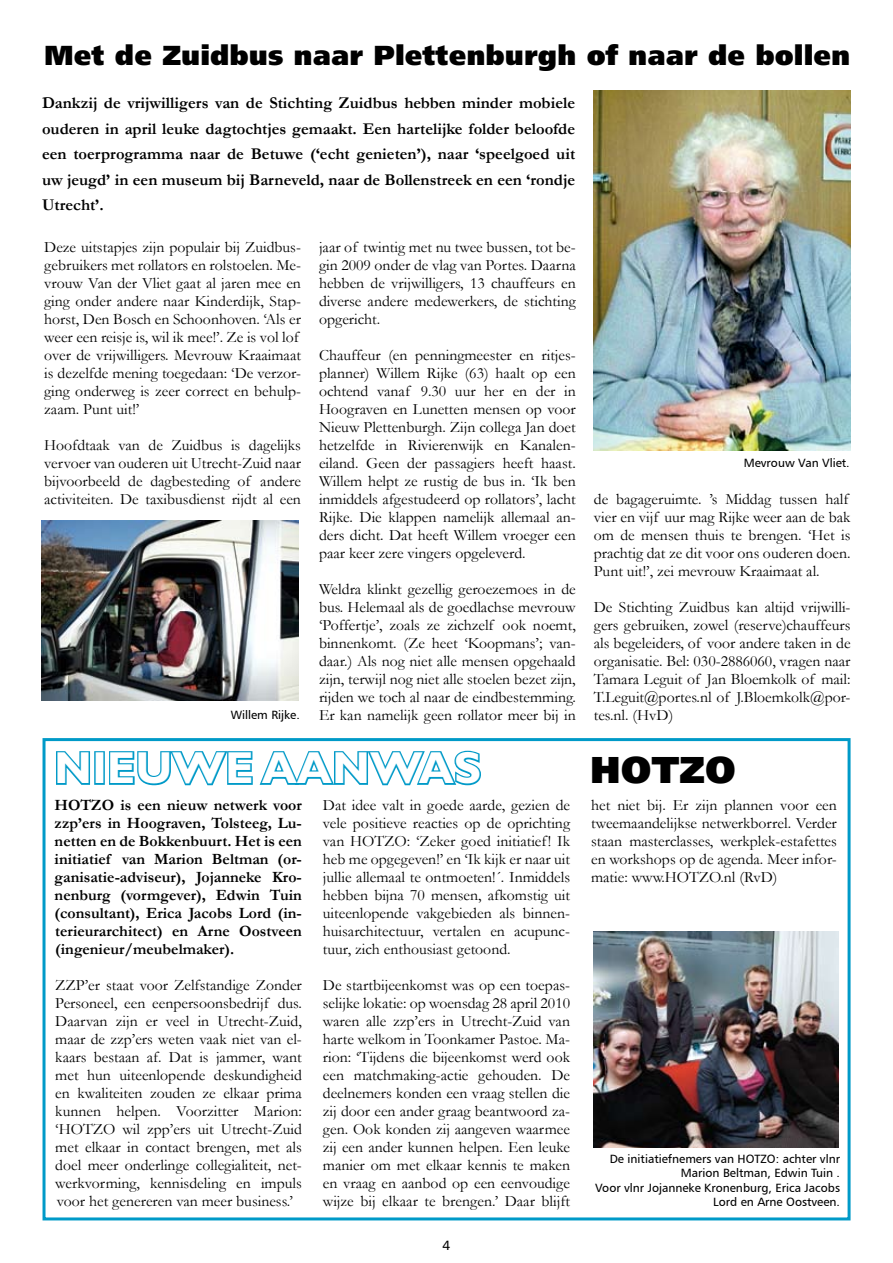
<style>
.page{position:relative;width:893px;height:1263px;background:#fff}
.page>*{position:absolute;margin:0;border:0;box-sizing:border-box;transform-origin:0 0}
.t1{font:700 45px "Gill Sans";color:#fff}
.t2{font:37.5px "Humanist 777 BT Extra Black B";color:#000}
.t3{font:27.6px "Humanist 777 BT Extra Black B";color:#000}
.t4{font:700 16.5px/25.5px "Garamond";color:#000;text-align:justify}
.t5{font:15.75px/18px "Garamond";color:#000;text-align:justify}
.t6{font:700 15.75px/18px "Garamond";color:#000;text-align:justify}
.t7{font:13.5px "Humanist 777 BT Roman B";color:#000}
.t8{font:12px/14.4px "Humanist 777 BT Roman B";color:#000;text-align:right}
</style>
<div class="page">
<svg style="left:56px;top:751px;width:35px;height:34px"></svg>
<div style="left:94px;top:751px;width:11px;height:34px;border:3px solid #009ac8"></div>
<svg style="left:109px;top:750px;width:372px;height:36px"></svg>
<div style="left:43px;top:738px;width:807px;height:482px;border:3px solid #009ac8"></div>
<img style="left:593px;top:932px;width:245px;height:216px">
<img style="left:42px;top:521px;width:257px;height:179px">
<img style="left:593px;top:90px;width:257px;height:360px">
<h3 class="t3" style="left:44px;top:37px;width:808px">Met de Zuidbus naar Plettenburgh of naar de bollen</h3>
<p class="t4" style="left:42px;top:90px;width:535px">Dankzij de vrijwilligers van de Stichting Zuidbus hebben minder mobiele ouderen in april leuke dagtochtjes gemaakt. Een hartelijke folder beloofde een toerprogramma naar de Betuwe (‘echt genieten’), naar ‘speelgoed uit uw jeugd’ in een museum bij Barneveld, naar de Bollenstreek en een ‘rondje Utrecht’.</p>
<p class="t5" style="left:44px;top:238px;width:258px;text-align:left">Deze uitstapjes zijn populair bij Zuidbus&shy;gebruikers met rollators en rolstoelen. Me&shy;vrouw Van der Vliet gaat al jaren mee en ging onder andere naar Kinderdijk, Stap&shy;horst, Den Bosch en Schoonhoven. ‘Als er weer een reisje is, wil ik mee!’. Ze is vol lof over de vrijwilligers. Mevrouw Kraaimaat is dezelfde mening toegedaan: ‘De verzor&shy;ging onderweg is zeer correct en behulp&shy;zaam. Punt uit!’</p>
<p class="t5" style="left:44px;top:436px;width:258px">Hoofdtaak van de Zuidbus is dagelijks vervoer van ouderen uit Utrecht-Zuid naar bijvoorbeeld de dagbesteding of andere activiteiten. De taxibusdienst rijdt al een</p>
<p class="t8" style="left:231px;top:707px;width:71px">Willem Rijke.</p>
<p class="t5" style="left:319px;top:238px;width:258px">jaar of twintig met nu twee bussen, tot be&shy;gin 2009 onder de vlag van Portes. Daarna hebben de vrijwilligers, 13 chauffeurs en diverse andere medewerkers, de stichting opgericht.</p>
<p class="t5" style="left:319px;top:346px;width:258px">Chauffeur (en penningmeester en ritjes&shy;planner) Willem Rijke (63) haalt op een ochtend vanaf 9.30 uur her en der in Hoograven en Lunetten mensen op voor Nieuw Plettenburgh. Zijn collega Jan doet hetzelfde in Rivierenwijk en Kanalen&shy;eiland. Geen der passagiers heeft haast.<br>Willem helpt ze rustig de bus in. ‘Ik ben inmiddels afgestudeerd op rollators’, lacht Rijke. Die klappen namelijk allemaal an&shy;ders dicht. Dat heeft Willem vroeger een paar keer zere vingers opgeleverd.</p>
<p class="t5" style="left:319px;top:580px;width:258px">Weldra klinkt gezellig geroezemoes in de bus. Helemaal als de goedlachse mevrouw ‘Poffertje’, zoals ze zichzelf ook noemt, binnenkomt. (Ze heet ‘Koopmans’; van&shy;daar.) Als nog niet alle mensen opgehaald zijn, terwijl nog niet alle stoelen bezet zijn, rijden we toch al naar de eindbestemming.<br>Er kan namelijk geen rollator meer bij in</p>
<p class="t8" style="left:744px;top:455px;width:107px">Mevrouw Van Vliet.</p>
<p class="t5" style="left:594px;top:490px;width:258px;text-align:left">de bagageruimte. ’s Middag tussen half vier en vijf uur mag Rijke weer aan de bak om de mensen thuis te brengen. ‘Het is prachtig dat ze dit voor ons ouderen doen.<br>Punt uit!’, zei mevrouw Kraaimaat al.</p>
<p class="t5" style="left:594px;top:598px;width:258px">De Stichting Zuidbus kan altijd vrijwilli&shy;gers gebruiken, zowel (reserve)chauffeurs als begeleiders, of voor andere taken in de organisatie. Bel: 030-2886060, vragen naar Tamara Leguit of Jan Bloemkolk of mail:<br>T.Leguit@portes.nl of J.Bloemkolk@por&shy;tes.nl. (HvD)</p>
<h1 class="t1" style="left:54px;top:741px;width:429px">NIEUWE AANWAS</h1>
<h2 class="t2" style="left:590px;top:746px;width:147px">HOTZO</h2>
<p class="t6" style="left:55px;top:796px;width:249px">HOTZO is een nieuw netwerk voor zzp’ers in Hoograven, Tolsteeg, Lu&shy;netten en de Bokkenbuurt. Het is een initiatief van Marion Beltman (or&shy;ganisatie-adviseur), Jojanneke Kro&shy;nenburg (vormgever), Edwin Tuin (consultant), Erica Jacobs Lord (in&shy;terieurarchitect) en Arne Oostveen (ingenieur/meubelmaker).</p>
<p class="t5" style="left:55px;top:976px;width:248px">ZZP’er staat voor Zelfstandige Zonder Personeel, een eenpersoonsbedrijf dus.<br>Daarvan zijn er veel in Utrecht-Zuid, maar de zzp’ers weten vaak niet van el&shy;kaars bestaan af. Dat is jammer, want met hun uiteenlopende deskundigheid en kwaliteiten zouden ze elkaar prima kunnen helpen. Voorzitter Marion: ‘HOTZO wil zpp’ers uit Utrecht-Zuid met elkaar in contact brengen, met als doel meer onderlinge collegialiteit, net&shy;werkvorming, kennisdeling en impuls voor het genereren van meer business.’</p>
<p class="t5" style="left:591px;top:796px;width:247px">het niet bij. Er zijn plannen voor een tweemaandelijkse netwerkborrel. Verder staan masterclasses, werkplek-estafettes en workshops op de agenda. Meer infor&shy;matie: www.HOTZO.nl (RvD)</p>
<p class="t5" style="left:323px;top:796px;width:249px">Dat idee valt in goede aarde, gezien de vele positieve reacties op de oprichting van HOTZO: ‘Zeker goed initiatief! Ik heb me opgegeven!’ en ‘Ik kijk er naar uit jullie allemaal te ontmoeten!´. Inmiddels hebben bijna 70 mensen, afkomstig uit uiteenlopende vakgebieden als binnen&shy;huisarchitectuur, vertalen en acupunc&shy;tuur, zich enthousiast getoond.</p>
<p class="t5" style="left:323px;top:976px;width:249px">De startbijeenkomst was op een toepas&shy;selijke lokatie: op woensdag 28 april 2010 waren alle zzp’ers in Utrecht-Zuid van harte welkom in Toonkamer Pastoe. Ma&shy;rion: ‘Tijdens die bijeenkomst werd ook een matchmaking-actie gehouden. De deelnemers konden een vraag stellen die zij door een ander graag beantwoord za&shy;gen. Ook konden zij aangeven waarmee zij een ander kunnen helpen. Een leuke manier om met elkaar kennis te maken en vraag en aanbod op een eenvoudige wijze bij elkaar te brengen.’ Daar blijft</p>
<p class="t8" style="left:595px;top:1151px;width:246px">De initiatiefnemers van HOTZO: achter vlnr Marion Beltman, Edwin Tuin .<br>Voor vlnr Jojanneke Kronenburg, Erica Jacobs Lord en Arne Oostveen.</p>
<p class="t7" style="left:443px;top:1237px;width:9px">4</p>
</div>
